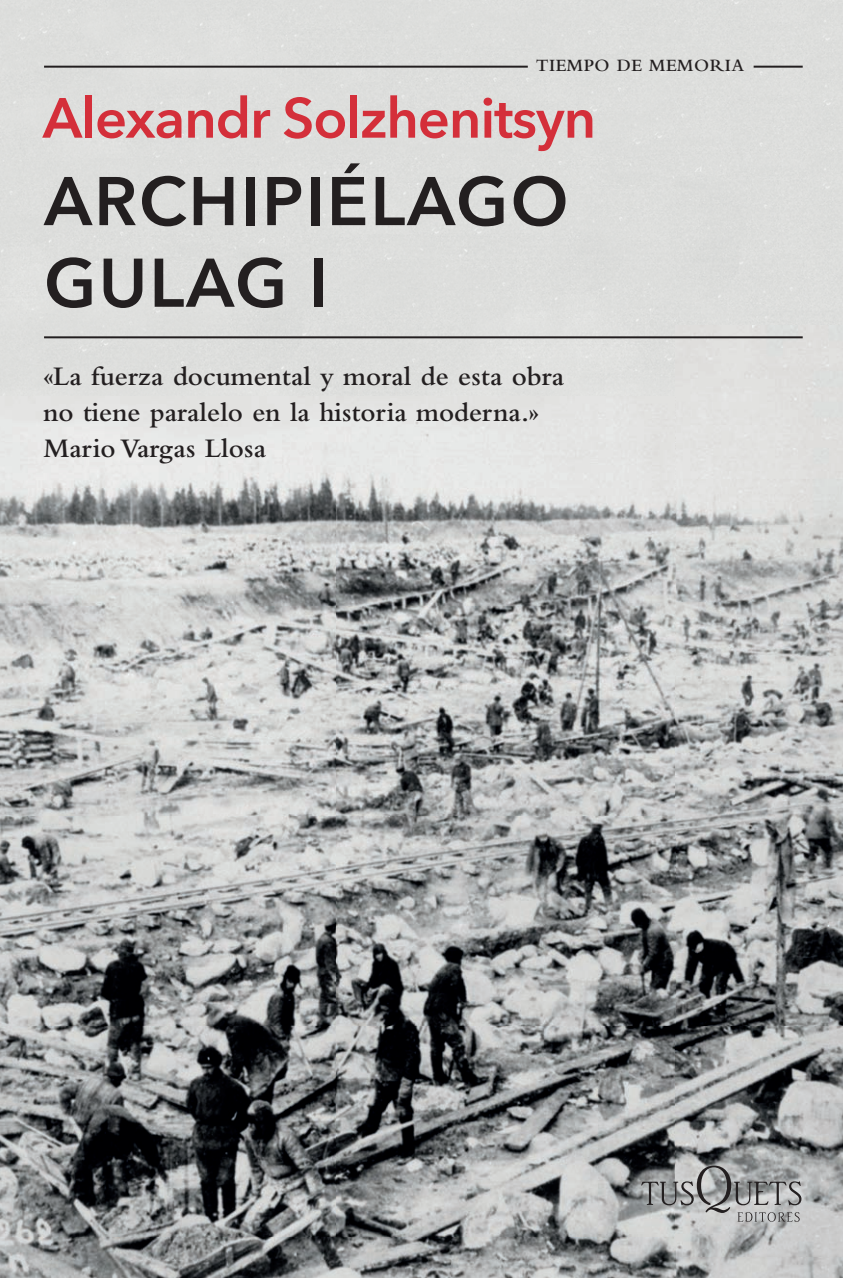
<style>
.page{position:relative;width:843px;height:1278px;background:#fff}
.page>*{position:absolute;margin:0;border:0;box-sizing:border-box;transform-origin:0 0}
.t1{font:600 68px/81.6px "Avenir Next";letter-spacing:.03em;color:#231f20}
.t2{font:600 56px "Avenir Next";letter-spacing:-.02em;color:#d42f3a}
.t3{font:600 28px/36px "Bembo Std";color:#231f20}
.t4{font:600 18px "Bembo Std";letter-spacing:.03em;color:#231f20}
</style>
<div class="page">
<img style="left:0;top:0;width:842px;height:1278px">
<hr style="left:44px;top:66px;width:483px;height:2px;background:#231f20">
<hr style="left:44px;top:336px;width:758px;height:2px;background:#231f20">
<hr style="left:753px;top:66px;width:49px;height:2px;background:#231f20">
<svg style="left:641px;top:1165px;width:160px;height:56px"></svg>
<p class="t4" style="left:536px;top:58px;width:209px">TIEMPO DE MEMORIA</p>
<h2 class="t2" style="left:43px;top:82px;width:555px">Alexandr Solzhenitsyn</h2>
<h1 class="t1" style="left:44px;top:163px;width:525px">ARCHIPIÉLAGO<br>GULAG I</h1>
<p class="t3" style="left:43px;top:360px;width:522px">«La fuerza documental y moral de esta obra no tiene paralelo en la historia moderna.»<br>Mario Vargas Llosa</p>
</div>
